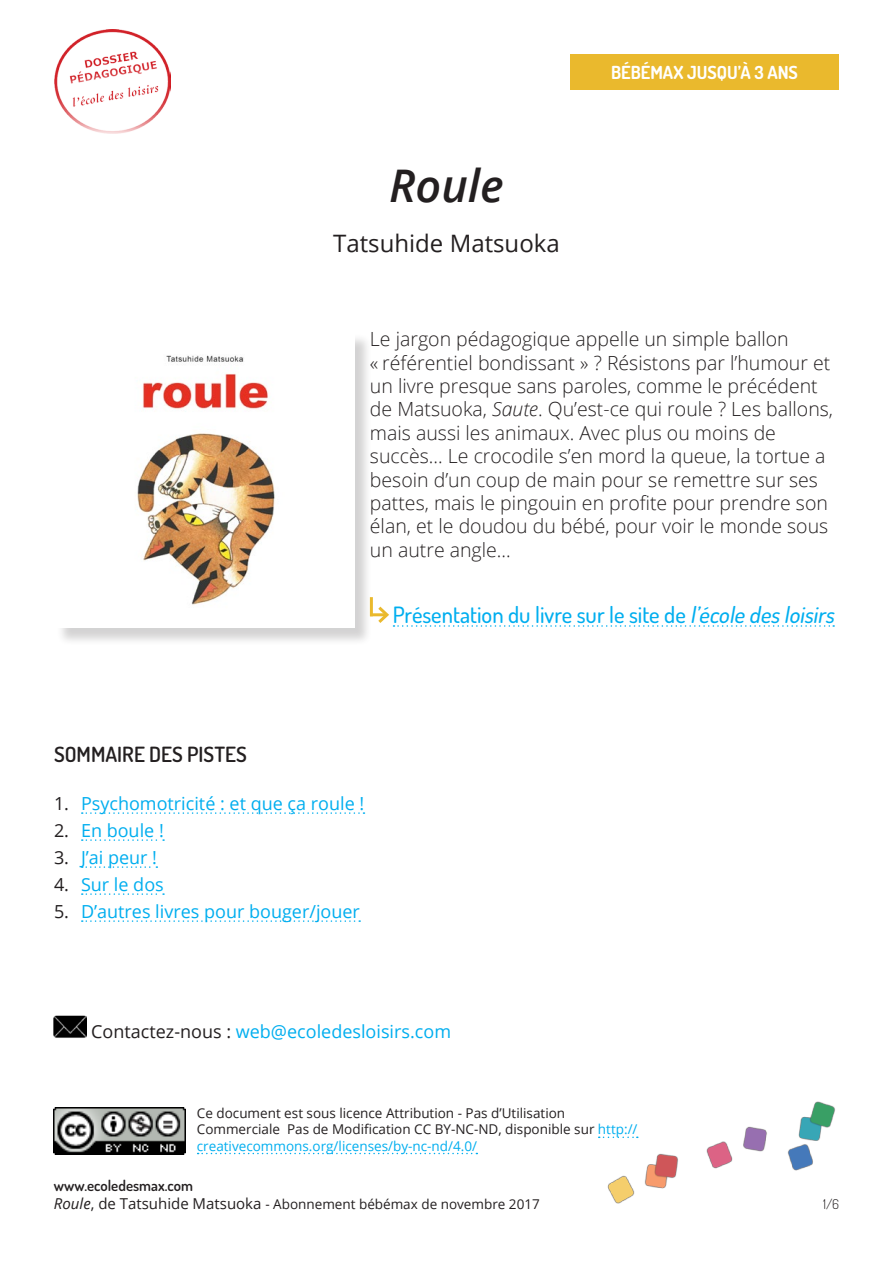
<style>
.page{position:relative;width:893px;height:1263px;background:#fff}
.page>*{position:absolute;margin:0;border:0;box-sizing:border-box;transform-origin:0 0}
.t1{font:italic 600 45px "Open Sans";color:#231f20}
.t2{font:24px "Open Sans";color:#231f20}
.t3{font:500 22.5px "Dosis";color:#00aeef}
.t4{font:600 21px "Dosis";color:#231f20}
.t5{font:300 19.5px/23.4px "Open Sans";color:#231f20}
.t6{font:18px "Open Sans";color:#00aeef}
.t7{font:700 18px "Dosis";color:#fff}
.t8{font:600 15px "Dosis";color:#231f20}
.Texte_courant{font:13.5px/16.2px "Open Sans";color:#231f20}
.t9{font:300 13.5px "Dosis";color:#231f20}
.s1{font-style:italic}
.s2{color:#231f20}
.s3{color:#00aeef}
.s4{font-style:italic;font-size:15px}
.s5{font-size:15px}
</style>
<div class="page">
<img style="left:54px;top:30px;width:117px;height:103px">
<img style="left:598px;top:1101px;width:237px;height:103px">
<div style="left:56px;top:333px;width:317px;height:313px;background:#231f20;opacity:.2"></div>
<img style="left:56px;top:333px;width:298px;height:294px">
<svg style="left:82px;top:812px;width:282px;height:2px"></svg>
<svg style="left:82px;top:839px;width:82px;height:2px"></svg>
<svg style="left:82px;top:866px;width:75px;height:2px"></svg>
<svg style="left:82px;top:893px;width:82px;height:2px"></svg>
<svg style="left:82px;top:920px;width:278px;height:2px"></svg>
<img style="left:54px;top:1015px;width:33px;height:23px">
<hr style="left:370px;top:597px;width:3px;height:19px;background:#eab92d">
<hr style="left:370px;top:613px;width:17px;height:3px;background:#eab92d">
<svg style="left:375px;top:606px;width:459px;height:21px"></svg>
<svg style="left:599px;top:1136px;width:39px;height:2px"></svg>
<svg style="left:198px;top:1153px;width:279px;height:1px"></svg>
<img style="left:54px;top:1108px;width:132px;height:46px">
<div style="left:570px;top:54px;width:269px;height:36px;background:#eab92d"></div>
<p class="t1" style="left:389px;top:154px;width:116px">Roule</p>
<p class="t2" style="left:333px;top:227px;width:228px">Tatsuhide Matsuoka</p>
<p class="t7" style="left:611px;top:60px;width:188px">BÉBÉMAX JUSQU’À 3 ANS</p>
<p class="t5" style="left:370px;top:327px;width:465px">Le jargon pédagogique appelle un simple ballon<br>« référentiel bondissant » ? Résistons par l’humour et un livre presque sans paroles, comme le précédent de Matsuoka, <span class="s1">Saute</span>. Qu’est-ce qui roule ? Les ballons, mais aussi les animaux. Avec plus ou moins de succès… Le crocodile s’en mord la queue, la tortue a besoin d’un coup de main pour se remettre sur ses pattes, mais le pingouin en profite pour prendre son élan, et le doudou du bébé, pour voir le monde sous un autre angle…</p>
<p class="t3" style="left:393px;top:600px;width:448px">Présentation du livre sur le site de <span class="s1">l’école desloisirs</span></p>
<p class="t4" style="left:54px;top:740px;width:194px">SOMMAIRE DES PISTES</p>
<p class="t6" style="left:54px;top:791px;width:312px"><span class="s2">1.</span> Psychomotricité : et que ça roule !</p>
<p class="t6" style="left:54px;top:818px;width:111px"><span class="s2">2.</span> En boule !</p>
<p class="t6" style="left:54px;top:845px;width:105px"><span class="s2">3.</span> J’ai peur !</p>
<p class="t6" style="left:54px;top:872px;width:111px"><span class="s2">4.</span> Sur le dos</p>
<p class="t6" style="left:54px;top:899px;width:307px"><span class="s2">5.</span> D’autres livres pour bouger/jouer</p>
<p class="t6" style="left:91px;top:1019px;width:361px"><span class="s2">Contactez-nous :</span> web@ecoledesloisirs.com</p>
<p class="Texte_courant" style="left:197px;top:1105px;width:442px">Ce document est sous licence Attribution - Pas d’Utilisation<br>Commerciale Pas de Modification CC BY-NC-ND, disponible sur <span class="s3">http:// creativecommons.org/licenses/by-nc-nd/4.0/</span></p>
<p class="t8" style="left:54px;top:1176px;width:141px">www.ecoledesmax.com</p>
<p class="Texte_courant" style="left:54px;top:1195px;width:487px"><span class="s4">Roule</span><span class="s5">, de Tatsuhide Matsuoka</span> - Abonnement bébémax de novembre 2017</p>
<p class="t9" style="left:823px;top:1195px;width:17px">1/6</p>
</div>
